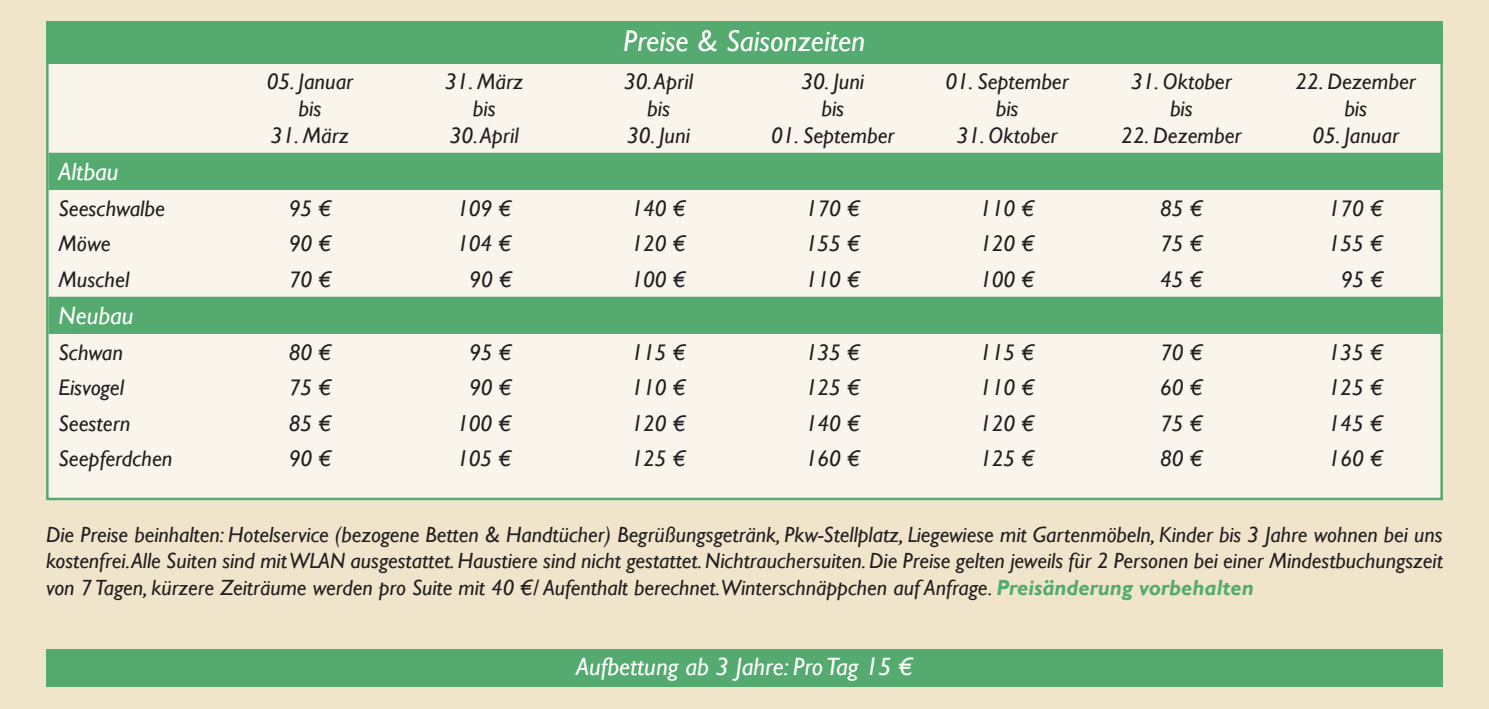
<style>
.page{position:relative;width:1489px;height:709px;background:#fff}
.page>*{position:absolute;margin:0;border:0;box-sizing:border-box;transform-origin:0 0}
.t1{font:italic 30px "Gill Sans";color:#fff}
.t2{font:italic 25px "Gill Sans";color:#fff}
.t3{font:italic 22.5px/27px "Gill Sans";color:#231f20;text-align:center}
.t4{font:italic 22px/26.5px "Gill Sans";color:#231f20;text-align:justify}
.s1{font-weight:700;color:#55ab6f}
</style>
<div class="page">
<div style="left:0;top:0;width:1488px;height:709px;background:#f0e4ca"></div>
<div style="left:47px;top:62px;width:1394px;height:437px;background:#f9f5ec"></div>
<svg style="left:49px;top:153px;width:1390px;height:181px"></svg>
<div style="left:46px;top:21px;width:1396px;height:43px;background:#55ab6f"></div>
<div style="left:46px;top:649px;width:1396px;height:38px;background:#55ab6f"></div>
<p class="t3" style="left:267px;top:68px;width:88px">05. Januar bis</p>
<p class="t3" style="left:271px;top:122px;width:80px">31. März</p>
<p class="t3" style="left:445px;top:68px;width:80px">31. März bis</p>
<p class="t3" style="left:450px;top:122px;width:70px">30. April</p>
<h1 class="t1" style="left:623px;top:23px;width:243px">Preise &amp; Saisonzeiten</h1>
<p class="t3" style="left:624px;top:68px;width:70px">30. April bis</p>
<p class="t3" style="left:627px;top:122px;width:64px">30. Juni</p>
<p class="t3" style="left:801px;top:68px;width:64px">30. Juni bis</p>
<p class="t3" style="left:771px;top:122px;width:125px">01. September</p>
<p class="t3" style="left:945px;top:68px;width:125px">01. September bis</p>
<p class="t3" style="left:956px;top:122px;width:102px">31. Oktober</p>
<p class="t3" style="left:1130px;top:68px;width:102px">31. Oktober bis</p>
<p class="t3" style="left:1121px;top:122px;width:122px">22. Dezember</p>
<p class="t3" style="left:1295px;top:68px;width:122px">22. Dezember bis</p>
<p class="t3" style="left:1312px;top:122px;width:88px">05. Januar</p>
<p class="t2" style="left:59px;top:157px;width:61px">Altbau</p>
<p class="t3" style="left:59px;top:195px;width:108px">Seeschwalbe</p>
<p class="t3" style="left:289px;top:195px;width:44px">95 €</p>
<p class="t3" style="left:457px;top:195px;width:56px">109 €</p>
<p class="t3" style="left:631px;top:195px;width:56px">140 €</p>
<p class="t3" style="left:805px;top:195px;width:56px">170 €</p>
<p class="t3" style="left:979px;top:195px;width:56px">110 €</p>
<p class="t3" style="left:1160px;top:195px;width:44px">85 €</p>
<p class="t3" style="left:1328px;top:195px;width:56px">170 €</p>
<p class="t3" style="left:59px;top:230px;width:54px">Möwe</p>
<p class="t3" style="left:289px;top:230px;width:44px">90 €</p>
<p class="t3" style="left:457px;top:230px;width:56px">104 €</p>
<p class="t3" style="left:631px;top:230px;width:56px">120 €</p>
<p class="t3" style="left:805px;top:230px;width:56px">155 €</p>
<p class="t3" style="left:979px;top:230px;width:56px">120 €</p>
<p class="t3" style="left:1160px;top:230px;width:44px">75 €</p>
<p class="t3" style="left:1328px;top:230px;width:56px">155 €</p>
<p class="t3" style="left:59px;top:266px;width:72px">Muschel</p>
<p class="t3" style="left:289px;top:266px;width:44px">70 €</p>
<p class="t3" style="left:469px;top:266px;width:44px">90 €</p>
<p class="t3" style="left:631px;top:266px;width:56px">100 €</p>
<p class="t3" style="left:805px;top:266px;width:56px">110 €</p>
<p class="t3" style="left:979px;top:266px;width:56px">100 €</p>
<p class="t3" style="left:1160px;top:266px;width:44px">45 €</p>
<p class="t3" style="left:1340px;top:266px;width:44px">95 €</p>
<p class="t2" style="left:59px;top:301px;width:77px">Neubau</p>
<p class="t3" style="left:59px;top:339px;width:66px">Schwan</p>
<p class="t3" style="left:289px;top:339px;width:44px">80 €</p>
<p class="t3" style="left:469px;top:339px;width:44px">95 €</p>
<p class="t3" style="left:631px;top:339px;width:56px">115 €</p>
<p class="t3" style="left:805px;top:339px;width:56px">135 €</p>
<p class="t3" style="left:979px;top:339px;width:56px">115 €</p>
<p class="t3" style="left:1160px;top:339px;width:44px">70 €</p>
<p class="t3" style="left:1328px;top:339px;width:56px">135 €</p>
<p class="t3" style="left:59px;top:374px;width:67px">Eisvogel</p>
<p class="t3" style="left:289px;top:374px;width:44px">75 €</p>
<p class="t3" style="left:469px;top:374px;width:44px">90 €</p>
<p class="t3" style="left:631px;top:374px;width:56px">110 €</p>
<p class="t3" style="left:805px;top:374px;width:56px">125 €</p>
<p class="t3" style="left:979px;top:374px;width:56px">110 €</p>
<p class="t3" style="left:1160px;top:374px;width:44px">60 €</p>
<p class="t3" style="left:1328px;top:374px;width:56px">125 €</p>
<p class="t3" style="left:59px;top:410px;width:73px">Seestern</p>
<p class="t3" style="left:289px;top:410px;width:44px">85 €</p>
<p class="t3" style="left:457px;top:410px;width:56px">100 €</p>
<p class="t3" style="left:631px;top:410px;width:56px">120 €</p>
<p class="t3" style="left:805px;top:410px;width:56px">140 €</p>
<p class="t3" style="left:979px;top:410px;width:56px">120 €</p>
<p class="t3" style="left:1160px;top:410px;width:44px">75 €</p>
<p class="t3" style="left:1328px;top:410px;width:56px">145 €</p>
<p class="t3" style="left:59px;top:445px;width:115px">Seepferdchen</p>
<p class="t3" style="left:289px;top:445px;width:44px">90 €</p>
<p class="t3" style="left:457px;top:445px;width:56px">105 €</p>
<p class="t3" style="left:631px;top:445px;width:56px">125 €</p>
<p class="t3" style="left:805px;top:445px;width:56px">160 €</p>
<p class="t3" style="left:979px;top:445px;width:56px">125 €</p>
<p class="t3" style="left:1160px;top:445px;width:44px">80 €</p>
<p class="t3" style="left:1328px;top:445px;width:56px">160 €</p>
<p class="t4" style="left:46px;top:521px;width:1398px">Die Preise beinhalten: Hotelservice (bezogene Betten &amp; Handtücher) Begrüßungsgetränk, Pkw-Stellplatz, Liegewiese mit Gartenmöbeln, Kinder bis 3 Jahre wohnen bei uns kostenfrei. Alle Suiten sind mit WLAN ausgestattet. Haustiere sind nicht gestattet. Nichtrauchersuiten. Die Preise gelten jeweils für 2 Personen bei einer Mindestbuchungszeit von 7 Tagen, kürzere Zeiträume werden pro Suite mit 40 €/ Aufenthalt berechnet.Winterschnäppchen auf Anfrage. <span class="s1">Preisänderung vorbehalten</span></p>
<p class="t2" style="left:576px;top:652px;width:338px">Aufbettung ab 3 Jahre: Pro Tag 15 €</p>
</div>
